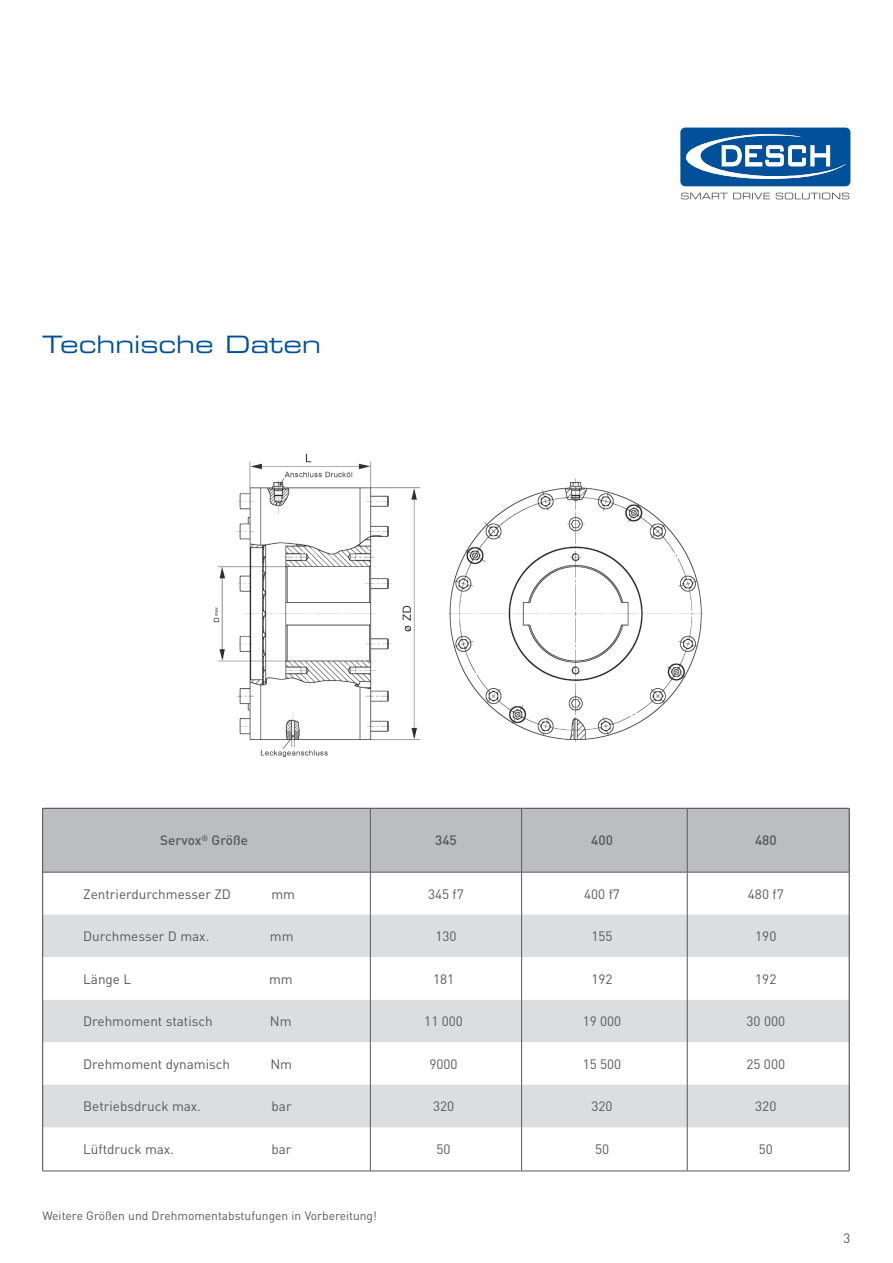
<style>
.page{position:relative;width:893px;height:1263px;background:#fff}
.page>*{position:absolute;margin:0;border:0;box-sizing:border-box;transform-origin:0 0}
.t1{font:24px "Eurostile LT Pro Ex 2";color:#01519a}
.t2{font:13.5px "DINOT";color:#57585a}
.t3{font:500 13.5px "DINOT";color:#57585a}
.t4{font:12px "DINOT";color:#57585a}
</style>
<div class="page">
<div style="left:680px;top:128px;width:170px;height:58px;background:#01519a;border-radius:5px"></div>
<svg style="left:681px;top:193px;width:168px;height:6px"></svg>
<svg style="left:686px;top:134px;width:160px;height:45px"></svg>
<img style="left:213px;top:453px;width:491px;height:305px">
<div style="left:43px;top:809px;width:806px;height:63px;background:#bcbdc0"></div>
<svg style="left:43px;top:873px;width:806px;height:42px"></svg>
<div style="left:43px;top:915px;width:806px;height:42px;background:#dcdddf"></div>
<svg style="left:43px;top:957px;width:806px;height:214px"></svg>
<div style="left:43px;top:1085px;width:806px;height:42px;background:#dcdddf"></div>
<hr style="left:43px;top:808px;width:327px;height:1px;background:#57585a">
<hr style="left:42px;top:808px;width:1px;height:64px;background:#57585a">
<hr style="left:42px;top:872px;width:1px;height:43px;background:#57585a">
<hr style="left:42px;top:915px;width:1px;height:42px;background:#57585a">
<hr style="left:42px;top:957px;width:1px;height:43px;background:#57585a">
<hr style="left:42px;top:1000px;width:1px;height:42px;background:#57585a">
<hr style="left:42px;top:1042px;width:1px;height:43px;background:#57585a">
<hr style="left:42px;top:1085px;width:1px;height:42px;background:#57585a">
<hr style="left:42px;top:1127px;width:1px;height:44px;background:#57585a">
<hr style="left:43px;top:1171px;width:327px;height:1px;background:#57585a">
<hr style="left:370px;top:808px;width:152px;height:1px;background:#57585a">
<hr style="left:370px;top:808px;width:1px;height:64px;background:#57585a">
<hr style="left:370px;top:872px;width:1px;height:43px;background:#57585a">
<hr style="left:370px;top:915px;width:1px;height:42px;background:#57585a">
<hr style="left:370px;top:957px;width:1px;height:43px;background:#57585a">
<hr style="left:370px;top:1000px;width:1px;height:42px;background:#57585a">
<hr style="left:370px;top:1042px;width:1px;height:43px;background:#57585a">
<hr style="left:370px;top:1085px;width:1px;height:42px;background:#57585a">
<hr style="left:370px;top:1127px;width:1px;height:44px;background:#57585a">
<hr style="left:370px;top:1171px;width:152px;height:1px;background:#57585a">
<hr style="left:522px;top:808px;width:165px;height:1px;background:#57585a">
<hr style="left:521px;top:808px;width:1px;height:64px;background:#57585a">
<hr style="left:521px;top:872px;width:1px;height:43px;background:#57585a">
<hr style="left:521px;top:915px;width:1px;height:42px;background:#57585a">
<hr style="left:521px;top:957px;width:1px;height:43px;background:#57585a">
<hr style="left:521px;top:1000px;width:1px;height:42px;background:#57585a">
<hr style="left:521px;top:1042px;width:1px;height:43px;background:#57585a">
<hr style="left:521px;top:1085px;width:1px;height:42px;background:#57585a">
<hr style="left:521px;top:1127px;width:1px;height:44px;background:#57585a">
<hr style="left:522px;top:1171px;width:165px;height:1px;background:#57585a">
<hr style="left:687px;top:808px;width:162px;height:1px;background:#57585a">
<hr style="left:687px;top:808px;width:1px;height:64px;background:#57585a">
<hr style="left:849px;top:808px;width:1px;height:64px;background:#57585a">
<hr style="left:687px;top:872px;width:1px;height:43px;background:#57585a">
<hr style="left:849px;top:872px;width:1px;height:43px;background:#57585a">
<hr style="left:687px;top:915px;width:1px;height:42px;background:#57585a">
<hr style="left:849px;top:915px;width:1px;height:42px;background:#57585a">
<hr style="left:687px;top:957px;width:1px;height:43px;background:#57585a">
<hr style="left:849px;top:957px;width:1px;height:43px;background:#57585a">
<hr style="left:687px;top:1000px;width:1px;height:42px;background:#57585a">
<hr style="left:849px;top:1000px;width:1px;height:42px;background:#57585a">
<hr style="left:687px;top:1042px;width:1px;height:43px;background:#57585a">
<hr style="left:849px;top:1042px;width:1px;height:43px;background:#57585a">
<hr style="left:687px;top:1085px;width:1px;height:42px;background:#57585a">
<hr style="left:849px;top:1085px;width:1px;height:42px;background:#57585a">
<hr style="left:687px;top:1127px;width:1px;height:44px;background:#57585a">
<hr style="left:849px;top:1127px;width:1px;height:44px;background:#57585a">
<hr style="left:687px;top:1171px;width:162px;height:1px;background:#57585a">
<hr style="left:43px;top:872px;width:327px;height:1px;background:#57585a">
<hr style="left:370px;top:872px;width:152px;height:1px;background:#57585a">
<hr style="left:522px;top:872px;width:165px;height:1px;background:#57585a">
<hr style="left:687px;top:872px;width:162px;height:1px;background:#57585a">
<h1 class="t1" style="left:43px;top:328px;width:280px">Technische Daten</h1>
<p class="t3" style="left:160px;top:830px;width:89px">Servox<sup>®</sup> Größe</p>
<p class="t3" style="left:435px;top:830px;width:23px">345</p>
<p class="t3" style="left:591px;top:830px;width:23px">400</p>
<p class="t3" style="left:755px;top:830px;width:23px">480</p>
<p class="t2" style="left:83px;top:883px;width:149px">Zentrierdurchmesser ZD</p>
<p class="t2" style="left:271px;top:883px;width:25px">mm</p>
<p class="t2" style="left:428px;top:883px;width:37px">345 f7</p>
<p class="t2" style="left:584px;top:883px;width:37px">400 f7</p>
<p class="t2" style="left:748px;top:883px;width:37px">480 f7</p>
<p class="t2" style="left:83px;top:926px;width:128px">Durchmesser D max.</p>
<p class="t2" style="left:270px;top:926px;width:25px">mm</p>
<p class="t2" style="left:435px;top:926px;width:23px">130</p>
<p class="t2" style="left:591px;top:926px;width:23px">155</p>
<p class="t2" style="left:755px;top:926px;width:23px">190</p>
<p class="t2" style="left:83px;top:968px;width:50px">Länge L</p>
<p class="t2" style="left:269px;top:968px;width:25px">mm</p>
<p class="t2" style="left:433px;top:968px;width:23px">181</p>
<p class="t2" style="left:591px;top:968px;width:23px">192</p>
<p class="t2" style="left:755px;top:968px;width:23px">192</p>
<p class="t2" style="left:83px;top:1011px;width:131px">Drehmoment statisch</p>
<p class="t2" style="left:270px;top:1011px;width:23px">Nm</p>
<p class="t2" style="left:424px;top:1011px;width:40px">11 000</p>
<p class="t2" style="left:583px;top:1011px;width:40px">19 000</p>
<p class="t2" style="left:746px;top:1011px;width:40px">30 000</p>
<p class="t2" style="left:83px;top:1053px;width:148px">Drehmoment dynamisch</p>
<p class="t2" style="left:270px;top:1053px;width:23px">Nm</p>
<p class="t2" style="left:429px;top:1053px;width:30px">9000</p>
<p class="t2" style="left:583px;top:1053px;width:40px">15 500</p>
<p class="t2" style="left:746px;top:1053px;width:40px">25 000</p>
<p class="t2" style="left:83px;top:1096px;width:119px">Betriebsdruck max.</p>
<p class="t2" style="left:272px;top:1096px;width:22px">bar</p>
<p class="t2" style="left:433px;top:1096px;width:23px">320</p>
<p class="t2" style="left:591px;top:1096px;width:23px">320</p>
<p class="t2" style="left:755px;top:1096px;width:23px">320</p>
<p class="t2" style="left:83px;top:1139px;width:92px">Lüftdruck max.</p>
<p class="t2" style="left:271px;top:1139px;width:22px">bar</p>
<p class="t2" style="left:437px;top:1139px;width:16px">50</p>
<p class="t2" style="left:595px;top:1139px;width:16px">50</p>
<p class="t2" style="left:759px;top:1139px;width:16px">50</p>
<p class="t2" style="left:87px;top:883px;width:149px">Zentrierdurchmesser ZD</p>
<p class="t2" style="left:275px;top:883px;width:25px">mm</p>
<p class="t2" style="left:87px;top:926px;width:128px">Durchmesser D max.</p>
<p class="t2" style="left:277px;top:926px;width:25px">mm</p>
<p class="t2" style="left:87px;top:968px;width:50px">Länge L</p>
<p class="t2" style="left:276px;top:968px;width:25px">mm</p>
<p class="t2" style="left:87px;top:1011px;width:131px">Drehmoment statisch</p>
<p class="t2" style="left:277px;top:1011px;width:23px">Nm</p>
<p class="t2" style="left:87px;top:1053px;width:148px">Drehmoment dynamisch</p>
<p class="t2" style="left:277px;top:1053px;width:23px">Nm</p>
<p class="t2" style="left:87px;top:1096px;width:119px">Betriebsdruck max.</p>
<p class="t2" style="left:278px;top:1096px;width:22px">bar</p>
<p class="t2" style="left:87px;top:1138px;width:86px">Lüftdruck min</p>
<p class="t2" style="left:276px;top:1138px;width:22px">bar</p>
<p class="t4" style="left:43px;top:1207px;width:336px">Weitere Größen und Drehmomentabstufungen in Vorbereitung!</p>
<p class="t2" style="left:844px;top:1227px;width:8px">3</p>
</div>
